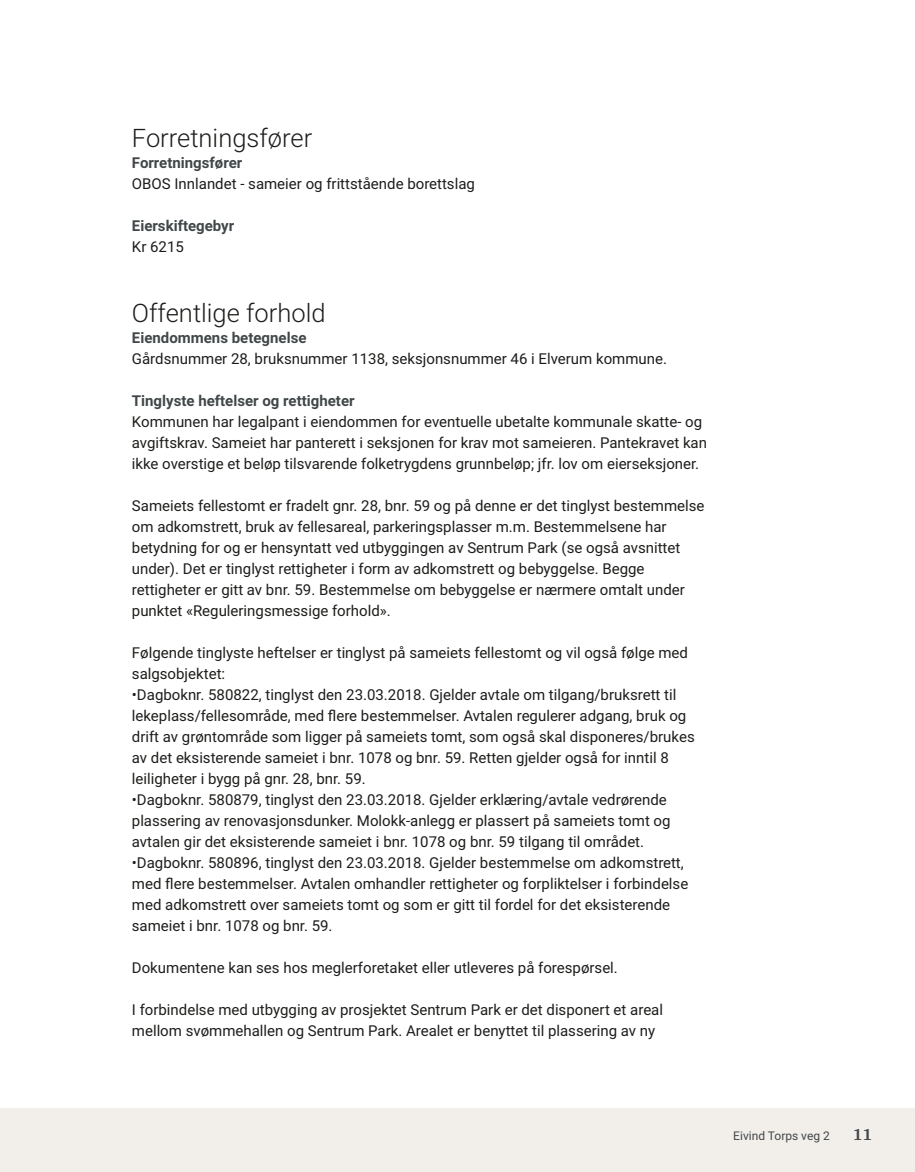
<style>
.page{position:relative;width:915px;height:1172px;background:#fff}
.page>*{position:absolute;margin:0;border:0;box-sizing:border-box;transform-origin:0 0}
.t1{font:300 25.5px "Roboto";color:#1d1d1b}
.t2{font:700 18px "Arya";color:#414749}
.t3{font:15px/21px "Roboto";color:#1d1d1b}
.t4{font:700 15px "Roboto";color:#414749}
.t5{font:12px "Roboto";color:#414749}
</style>
<div class="page">
<div style="left:0;top:1108px;width:914px;height:64px;background:#f2eeea"></div>
<h1 class="t1" style="left:132px;top:120px;width:182px">Forretningsfører</h1>
<p class="t4" style="left:132px;top:152px;width:112px">Forretningsfører</p>
<p class="t3" style="left:132px;top:172px;width:344px">OBOS Innlandet ‑ sameier og frittstående borettslag</p>
<p class="t4" style="left:132px;top:215px;width:104px">Eierskiftegebyr</p>
<p class="t3" style="left:132px;top:235px;width:53px">Kr 6215</p>
<h1 class="t1" style="left:132px;top:295px;width:195px">Offentlige forhold</h1>
<p class="t4" style="left:132px;top:327px;width:176px">Eiendommens betegnelse</p>
<p class="t3" style="left:132px;top:348px;width:536px">Gårdsnummer 28, bruksnummer 1138, seksjonsnummer 46 i Elverum kommune.</p>
<p class="t4" style="left:132px;top:390px;width:224px">Tinglyste heftelser og rettigheter</p>
<p class="t3" style="left:132px;top:411px;width:576px">Kommunen har legalpant i eiendommen for eventuelle ubetalte kommunale skatte‑ og avgiftskrav. Sameiet har panterett i seksjonen for krav mot sameieren. Pantekravet kan ikke overstige et beløp tilsvarende folketrygdens grunnbeløp; jfr. lov om eierseksjoner.</p>
<p class="t3" style="left:132px;top:495px;width:574px">Sameiets fellestomt er fradelt gnr. 28, bnr. 59 og på denne er det tinglyst bestemmelse om adkomstrett, bruk av fellesareal, parkeringsplasser m.m. Bestemmelsene har betydning for og er hensyntatt ved utbyggingen av Sentrum Park (se også avsnittet under). Det er tinglyst rettigheter i form av adkomstrett og bebyggelse. Begge rettigheter er gitt av bnr. 59. Bestemmelse om bebyggelse er nærmere omtalt under punktet «Reguleringsmessige forhold».</p>
<p class="t3" style="left:132px;top:642px;width:557px">Følgende tinglyste heftelser er tinglyst på sameiets fellestomt og vil også følge med salgsobjektet:</p>
<p class="t3" style="left:132px;top:684px;width:564px">•Dagboknr. 580822, tinglyst den 23.03.2018. Gjelder avtale om tilgang/bruksrett til lekeplass/fellesområde, med flere bestemmelser. Avtalen regulerer adgang, bruk og drift av grøntområde som ligger på sameiets tomt, som også skal disponeres/brukes av det eksisterende sameiet i bnr. 1078 og bnr. 59. Retten gjelder også for inntil 8 leiligheter i bygg på gnr. 28, bnr. 59.</p>
<p class="t3" style="left:132px;top:789px;width:540px">•Dagboknr. 580879, tinglyst den 23.03.2018. Gjelder erklæring/avtale vedrørende plassering av renovasjonsdunker. Molokk‑anlegg er plassert på sameiets tomt og avtalen gir det eksisterende sameiet i bnr. 1078 og bnr. 59 tilgang til området.</p>
<p class="t3" style="left:132px;top:852px;width:557px">•Dagboknr. 580896, tinglyst den 23.03.2018. Gjelder bestemmelse om adkomstrett, med flere bestemmelser. Avtalen omhandler rettigheter og forpliktelser i forbindelse med adkomstrett over sameiets tomt og som er gitt til fordel for det eksisterende sameiet i bnr. 1078 og bnr. 59.</p>
<p class="t3" style="left:132px;top:957px;width:487px">Dokumentene kan ses hos meglerforetaket eller utleveres på forespørsel.</p>
<p class="t3" style="left:132px;top:999px;width:532px">I forbindelse med utbygging av prosjektet Sentrum Park er det disponert et areal mellom svømmehallen og Sentrum Park. Arealet er benyttet til plassering av ny</p>
<p class="t5" style="left:733px;top:1127px;width:98px">Eivind Torps veg 2</p>
<p class="t2" style="left:852px;top:1123px;width:21px">11</p>
</div>
